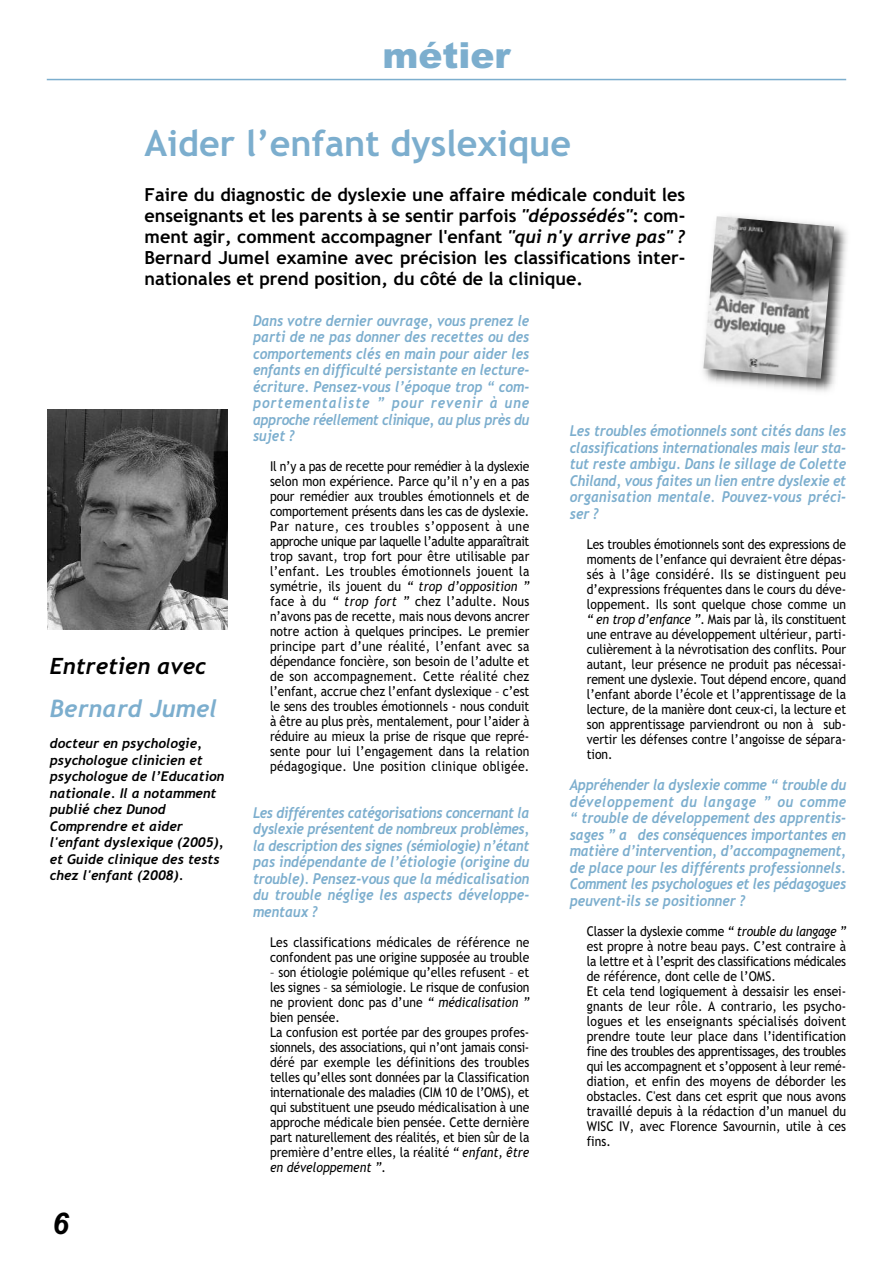
<style>
.page{position:relative;width:893px;height:1263px;background:#fff}
.page>*{position:absolute;margin:0;border:0;box-sizing:border-box;transform-origin:0 0}
.t1{font:700 36px "Trebuchet MS";color:#7caece}
.t2{font:900 36px "Arial";color:#7caece}
.t3{font:italic 700 30px "Arial";color:#000}
.t4{font:italic 700 24px "Trebuchet";letter-spacing:.01em;color:#7caece}
.t5{font:italic 700 22.5px "Trebuchet";color:#000}
.t6{font:700 18px/21px "Trebuchet MS";color:#000;text-align:justify}
.t7{font:italic 700 15px/16.5px "Trebuchet";color:#7caece;text-align:justify;scale:.9 1}
.t8{font:13.5px/15px "Trebuchet MS";color:#000;scale:.9 1}
.t9{font:italic 700 13.5px/16.5px "Trebuchet";color:#000}
.s1{font-family:"Trebuchet";font-style:italic}
.s2{font-style:italic}
</style>
<div class="page">
<hr style="left:47px;top:79px;width:799px;height:1px;background:#7caece">
<img style="left:47px;top:410px;width:180px;height:220px">
<img style="left:708px;top:225px;width:139px;height:167px">
<img style="left:703px;top:216px;width:131px;height:163px">
<h1 class="t2" style="left:382px;top:35px;width:129px">métier</h1>
<h1 class="t1" style="left:145px;top:123px;width:428px">Aider l’enfant dyslexique</h1>
<p class="t6" style="left:145px;top:184px;width:542px">Faire du diagnostic de dyslexie une affaire médicale conduit les enseignants et les parents à se sentir parfois <span class="s1">"dépossédés"</span>: com&shy;ment agir, comment accompagner l'enfant <span class="s1">"qui n'y arrive pas" ?<br></span>Bernard Jumel examine avec précision les classifications inter&shy;nationales et prend position, du côté de la clinique.</p>
<h3 class="t5" style="left:50px;top:653px;width:158px">Entretien avec</h3>
<h3 class="t4" style="left:50px;top:695px;width:169px">Bernard Jumel</h3>
<p class="t9" style="left:50px;top:735px;width:176px">docteur en psychologie, psychologue clinicien et psychologue de l’Education nationale. Il a notamment publié chez Dunod<br>Comprendre et aider l'enfant dyslexique (2005), et Guide clinique des tests chez l'enfant (2008).</p>
<h2 class="t3" style="left:52px;top:1206px;width:18px">6</h2>
<p class="t7" style="left:253px;top:312px;width:309px">Dans votre dernier ouvrage, vous prenez le parti de ne pas donner des recettes ou des comportements clés en main pour aider les enfants en difficulté persistante en lecture&shy;écriture. Pensez-vous l’époque trop “ com&shy;portementaliste ” pour revenir à une approche réellement clinique, au plus près du sujet ?</p>
<p class="t8" style="left:270px;top:459px;width:290px;text-align:justify">Il n’y a pas de recette pour remédier à la dyslexie selon mon expérience. Parce qu’il n’y en a pas pour remédier aux troubles émotionnels et de comportement présents dans les cas de dyslexie.<br>Par nature, ces troubles s’opposent à une approche unique par laquelle l’adulte apparaîtrait trop savant, trop fort pour être utilisable par l’enfant. Les troubles émotionnels jouent la symétrie, ils jouent du <span class="s2">“ trop d’opposition ” </span>face à du <span class="s2">“ trop fort ”</span> chez l’adulte. Nous n’avons pas de recette, mais nous devons ancrer notre action à quelques principes. Le premier principe part d’une réalité, l’enfant avec sa dépendance foncière, son besoin de l’adulte et de son accompagnement. Cette réalité chez l’enfant, accrue chez l’enfant dyslexique – c’est le sens des troubles émotionnels - nous conduit à être au plus près, mentalement, pour l’aider à réduire au mieux la prise de risque que repré&shy;sente pour lui l’engagement dans la relation pédagogique. Une position clinique obligée.</p>
<p class="t7" style="left:253px;top:804px;width:309px">Les différentes catégorisations concernant la dyslexie présentent de nombreux problèmes, la description des signes (sémiologie) n’étant pas indépendante de l’étiologie (origine du trouble). Pensez-vous que la médicalisation du trouble néglige les aspects développe&shy;mentaux ?</p>
<p class="t8" style="left:270px;top:935px;width:290px">Les classifications médicales de référence ne confondent pas une origine supposée au trouble</p>
<p class="t8" style="left:270px;top:965px;width:290px">– son étiologie polémique qu’elles refusent – et les signes – sa sémiologie. Le risque de confusion ne provient donc pas d’une <span class="s2">“ médicalisation ” </span>bien pensée.<br>La confusion est portée par des groupes profes&shy;sionnels, des associations, qui n’ont jamais consi&shy;déré par exemple les définitions des troubles telles qu’elles sont données par la Classification internationale des maladies (CIM 10 de l’OMS), et qui substituent une pseudo médicalisation à une approche médicale bien pensée. Cette dernière part naturellement des réalités, et bien sûr de la première d’entre elles, la réalité <span class="s2">“ enfant, être en développement ”</span>.</p>
<p class="t7" style="left:570px;top:423px;width:309px">Les troubles émotionnels sont cités dans les classifications internationales mais leur sta&shy;tut reste ambigu. Dans le sillage de Colette Chiland, vous faites un lien entre dyslexie et organisation mentale. Pouvez-vous préci&shy;ser ?</p>
<p class="t8" style="left:587px;top:537px;width:290px;text-align:justify">Les troubles émotionnels sont des expressions de moments de l’enfance qui devraient être dépas&shy;sés à l’âge considéré. Ils se distinguent peu d’expressions fréquentes dans le cours du déve&shy;loppement. Ils sont quelque chose comme un <span class="s2">“ en trop d’enfance ”</span>. Mais par là, ils constituent une entrave au développement ultérieur, parti&shy;culièrement à la névrotisation des conflits. Pour autant, leur présence ne produit pas nécessai&shy;rement une dyslexie. Tout dépend encore, quand l’enfant aborde l’école et l’apprentissage de la lecture, de la manière dont ceux-ci, la lecture et son apprentissage parviendront ou non à sub&shy;vertir les défenses contre l’angoisse de sépara&shy;tion.</p>
<p class="t7" style="left:570px;top:777px;width:309px">Appréhender la dyslexie comme “ trouble du développement du langage ” ou comme “ trouble de développement des apprentis&shy;sages ” a des conséquences importantes en matière d’intervention, d’accompagnement, de place pour les différents professionnels.<br>Comment les psychologues et les pédagogues peuvent-ils se positionner ?</p>
<p class="t8" style="left:587px;top:924px;width:290px">Classer la dyslexie comme <span class="s2">“ trouble du langage ” </span>est propre à notre beau pays. C’est contraire à la lettre et à l’esprit des classifications médicales de référence, dont celle de l’OMS.<br>Et cela tend logiquement à dessaisir les ensei&shy;gnants de leur rôle. A contrario, les psycho&shy;logues et les enseignants spécialisés doivent prendre toute leur place dans l’identification fine des troubles des apprentissages, des troubles qui les accompagnent et s’opposent à leur remé&shy;diation, et enfin des moyens de déborder les obstacles. C'est dans cet esprit que nous avons travaillé depuis à la rédaction d’un manuel du WISC IV, avec Florence Savournin, utile à ces fins.</p>
</div>
